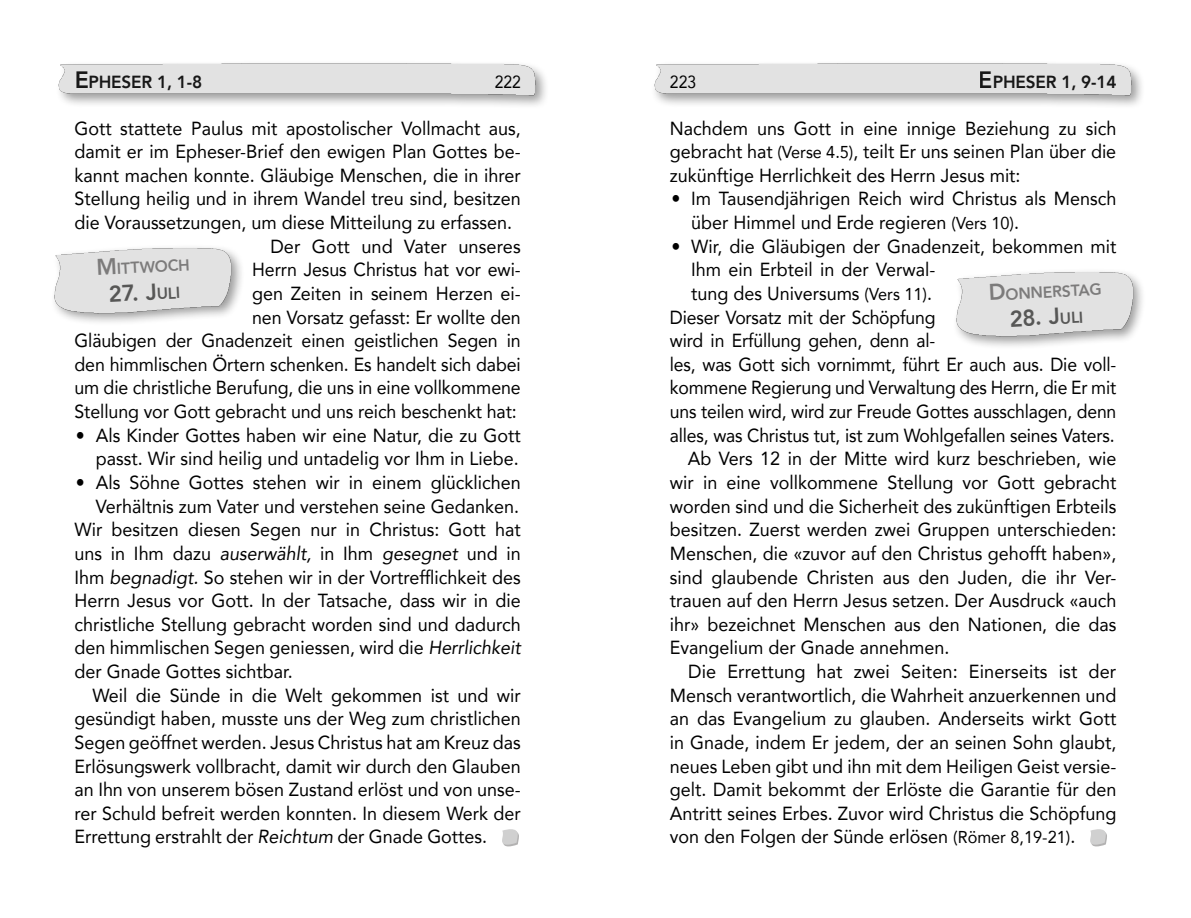
<style>
.page{position:relative;width:1191px;height:918px;background:#fff}
.page>*{position:absolute;margin:0;border:0;box-sizing:border-box;transform-origin:0 0}
.t1{font:87.5px "Textile";color:#d0d0d0}
.t2{font:800 22.75px "Avenir";color:#575756}
.t3{font:18.9px/23.6px "Avenir";color:#000;text-align:justify;scale:.95 1}
.t4{font:18.9px/23.6px "Avenir";color:#000;text-align:right;scale:.96 1}
.t5{font:18.9px/23.6px "Avenir";color:#000;scale:.93 1}
.t6{font:800 17.5px "Avenir";letter-spacing:-.01em;color:#000}
.t7{font:17.5px "Avenir";color:#000;scale:.9 1}
.t8{font:800 15.92px "Avenir";color:#7c7b7b}
.s1{font-size:23.62px}
.s2{font-size:17.15px}
.s3{font-style:italic}
.s4{font-size:22.75px}
.s5{font-size:15.92px}
</style>
<div class="page">
<div style="left:55px;top:60px;width:495px;height:50px;background:#000;opacity:.4"></div>
<img style="left:55px;top:61px;width:491px;height:38px">
<div style="left:651px;top:60px;width:494px;height:50px;background:#000;opacity:.4"></div>
<img style="left:651px;top:61px;width:490px;height:38px">
<div style="left:952px;top:267px;width:194px;height:83px;background:#000;opacity:.4"></div>
<img style="left:955px;top:268px;width:179px;height:71px">
<div style="left:51px;top:244px;width:193px;height:82px;background:#000;opacity:.4"></div>
<img style="left:53px;top:244px;width:179px;height:71px">
<p class="t6" style="left:74px;top:69px;width:129px"><span class="s1">E</span>PHESER 1, 1-8</p>
<p class="t6" style="left:978px;top:69px;width:139px"><span class="s1">E</span>PHESER 1, 9-14</p>
<p class="t3" style="left:670px;top:116px;width:471px">Nachdem uns Gott in eine innige Beziehung zu sich gebracht hat <span class="s2">(Verse 4.5)</span>, teilt Er uns seinen Plan über die zukünftige Herrlichkeit des Herrn Jesus mit:</p>
<p class="t3" style="left:691px;top:186px;width:449px;text-indent:-20px">• Im Tausendjährigen Reich wird Christus als Mensch über Himmel und Erde regieren <span class="s2">(Vers 10)</span>.</p>
<p class="t3" style="left:691px;top:234px;width:449px;text-align:left;text-indent:-20px">• Wir, die Gläubigen der Gnadenzeit, bekommen mit<br>Ihm ein Erbteil in der Verwal-<br>tung des Universums <span class="s2">(Vers 11)</span>.</p>
<p class="t5" style="left:670px;top:305px;width:481px">Dieser Vorsatz mit der Schöpfung<br>wird in Erfüllung gehen, denn al-<br>les, was Gott sich vornimmt, führt Er auch aus. Die voll&shy;kommene Regierung und Verwaltung des Herrn, die Er mit uns teilen wird, wird zur Freude Gottes ausschlagen, denn alles, was Christus tut, ist zum Wohlgefallen seines Vaters.</p>
<p class="t3" style="left:670px;top:446px;width:471px;text-indent:18px">Ab Vers 12 in der Mitte wird kurz beschrieben, wie wir in eine vollkommene Stellung vor Gott gebracht worden sind und die Sicherheit des zukünftigen Erbteils besitzen. Zuerst werden zwei Gruppen unterschieden:<br>Menschen, die «zuvor auf den Christus gehofft haben», sind glaubende Christen aus den Juden, die ihr Ver&shy;trauen auf den Herrn Jesus setzen. Der Ausdruck «auch ihr» bezeichnet Menschen aus den Nationen, die das Evangelium der Gnade annehmen.</p>
<p class="t4" style="left:670px;top:659px;width:466px;text-align:justify;text-indent:18px">Die Errettung hat zwei Seiten: Einerseits ist der Mensch verantwortlich, die Wahrheit anzuerkennen und an das Evangelium zu glauben. Anderseits wirkt Gott in Gnade, indem Er jedem, der an seinen Sohn glaubt, neues Leben gibt und ihn mit dem Heiligen Geist versie&shy;gelt. Damit bekommt der Erlöste die Garantie für den Antritt seines Erbes. Zuvor wird Christus die Schöpfung von den Folgen der Sünde erlösen <span class="s2">(Römer 8,19-21)</span>.</p>
<p class="t7" style="left:495px;top:68px;width:31px">222</p>
<p class="t7" style="left:670px;top:68px;width:31px">223</p>
<p class="t3" style="left:74px;top:116px;width:471px">Gott stattete Paulus mit apostolischer Vollmacht aus, damit er im Epheser-Brief den ewigen Plan Gottes be&shy;kannt machen konnte. Gläubige Menschen, die in ihrer Stellung heilig und in ihrem Wandel treu sind, besitzen die Voraussetzungen, um diese Mitteilung zu erfassen.</p>
<p class="t4" style="left:74px;top:234px;width:466px">Der Gott und Vater unseres<br>Herrn Jesus Christus hat vor ewi-<br>gen Zeiten in seinem Herzen ei-<br>nen Vorsatz gefasst: Er wollte den<br>Gläubigen der Gnadenzeit einen geistlichen Segen in den himmlischen Örtern schenken. Es handelt sich dabei um die christliche Berufung, die uns in eine vollkommene Stellung vor Gott gebracht und uns reich beschenkt hat:</p>
<p class="t3" style="left:76px;top:423px;width:470px;text-align:right">• Als Kinder Gottes haben wir eine Natur, die zu Gott passt. Wir sind heilig und untadelig vor Ihm in Liebe.</p>
<p class="t3" style="left:76px;top:470px;width:470px;text-align:right">• Als Söhne Gottes stehen wir in einem glücklichen<br>Verhältnis zum Vater und verstehen seine Gedanken.</p>
<p class="t3" style="left:74px;top:517px;width:471px">Wir besitzen diesen Segen nur in Christus: Gott hat uns in Ihm dazu <span class="s3">auserwählt,</span> in Ihm <span class="s3">gesegnet</span> und in Ihm <span class="s3">begnadigt.</span> So stehen wir in der Vortrefflichkeit des Herrn Jesus vor Gott. In der Tatsache, dass wir in die christliche Stellung gebracht worden sind und dadurch den himmlischen Segen geniessen, wird die <span class="s3">Herrlichkeit </span>der Gnade Gottes sichtbar.</p>
<p class="t3" style="left:74px;top:683px;width:471px;text-indent:18px">Weil die Sünde in die Welt gekommen ist und wir gesündigt haben, musste uns der Weg zum christlichen Segen geöffnet werden. Jesus Christus hat am Kreuz das Erlösungswerk vollbracht, damit wir durch den Glauben an Ihn von unserem bösen Zustand erlöst und von unse&shy;rer Schuld befreit werden konnten. In diesem Werk der Errettung erstrahlt der <span class="s3">Reichtum</span> der Gnade Gottes.</p>
<p class="t8" style="left:96px;top:257px;width:95px;rotate:-3deg"><span class="s4">M</span>ittwoch</p>
<p class="t2" style="left:108px;top:276px;width:73px;rotate:-3deg">27. J<span class="s5">uli</span></p>
<p class="t8" style="left:988px;top:282px;width:114px;rotate:-3deg"><span class="s4">D</span>onnerstag</p>
<p class="t2" style="left:1008px;top:301px;width:75px;rotate:-3deg">28. J<span class="s5">uli</span></p>
<p class="t1" style="left:495px;top:746px;width:27px">.</p>
<p class="t1" style="left:1083px;top:746px;width:27px">.</p>
</div>
